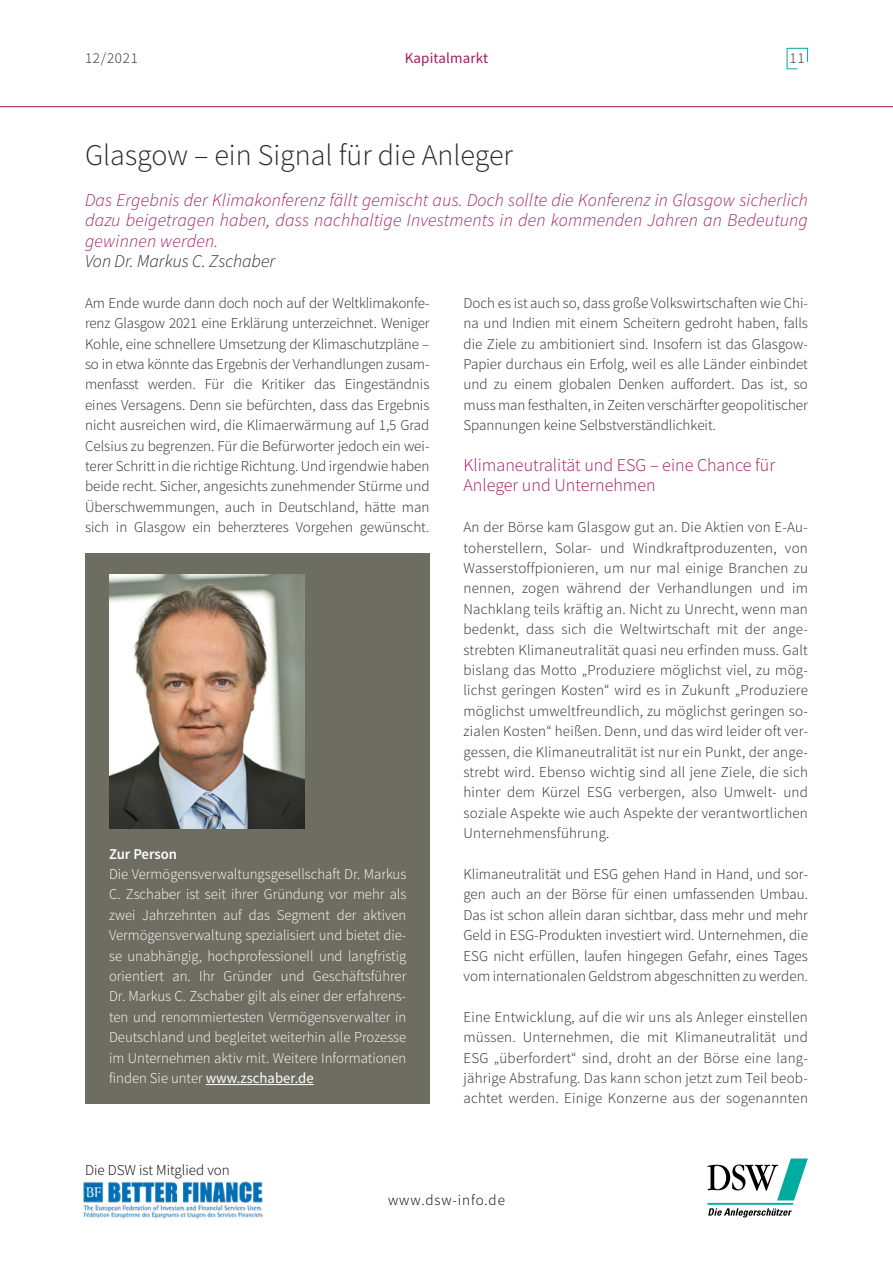
<style>
.page{position:relative;width:893px;height:1263px;background:#fff}
.page>*{position:absolute;margin:0;border:0;box-sizing:border-box;transform-origin:0 0}
.HAUPT{font:300 30px "Source Sans Pro";color:#282827}
.Fließtext_DSW_Newsle{font:italic 300 18px/20.4px "Source Sans Pro";letter-spacing:.01em;color:#a11c5f;text-align:justify}
.Fließtext_DSW_Newsle-2{font:300 18px "Source Sans Pro";color:#a11c5f}
.Fließtext_DSW_Newsle-3{font:italic 300 18px "Source Sans Pro";color:#282827}
.Fließtext_DSW_Newsle-4{font:300 15px/20.4px "Source Sans Pro";color:#282827;text-align:justify}
.Fließtext_DSW_Newsle-5{font:300 15px/20.4px "Source Sans Pro";color:#fff;text-align:justify}
.t1{font:300 15px "Source Sans Pro";color:#000}
.t2{font:300 15px "Source Sans Pro";letter-spacing:.06em;color:#000}
.t3{font:15px "Source Sans Pro";letter-spacing:.01em;color:#a11c5f}
.Fließtext_DSW_Newsle-6{font:600 15px "Source Sans Pro";color:#fff}
.s1{font-weight:400}
</style>
<div class="page">
<svg style="left:786px;top:48px;width:22px;height:22px"></svg>
<hr style="left:0;top:106px;width:893px;height:1px;background:#9d1057">
<svg style="left:707px;top:1158px;width:101px;height:59px"></svg>
<img style="left:83px;top:1182px;width:180px;height:37px">
<div style="left:85px;top:553px;width:344px;height:550px;background:#6e6d62"></div>
<hr style="left:206px;top:1084px;width:108px;height:1px;background:#fff">
<img style="left:109px;top:575px;width:196px;height:253px">
<p class="Fließtext_DSW_Newsle-4" style="left:85px;top:48px;width:54px">12/2021</p>
<p class="t3" style="left:405px;top:48px;width:85px">Kapitalmarkt</p>
<p class="Fließtext_DSW_Newsle-4" style="left:790px;top:48px;width:17px">11</p>
<p class="HAUPT" style="left:85px;top:137px;width:429px">Glasgow – ein Signal für die Anleger</p>
<p class="Fließtext_DSW_Newsle" style="left:85px;top:189px;width:724px">Das Ergebnis der Klimakonferenz fällt gemischt aus. Doch sollte die Konferenz in Glasgow sicherlich dazu beigetragen haben, dass nachhaltige Investments in den kommenden Jahren an Bedeutung gewinnen werden.</p>
<p class="Fließtext_DSW_Newsle-3" style="left:85px;top:250px;width:192px">Von Dr. Markus C. Zschaber</p>
<p class="Fließtext_DSW_Newsle-4" style="left:85px;top:293px;width:346px">Am Ende wurde dann doch noch auf der Weltklimakonfe&shy;renz Glasgow 2021 eine Erklärung unterzeichnet. Weniger Kohle, eine schnellere Umsetzung der Klimaschutzpläne – so in etwa könnte das Ergebnis der Verhandlungen zusam&shy;menfasst werden. Für die Kritiker das Eingeständnis eines Versagens. Denn sie befürchten, dass das Ergebnis nicht ausreichen wird, die Klimaerwärmung auf 1,5 Grad Celsius zu begrenzen. Für die Befürworter jedoch ein wei&shy;terer Schritt in die richtige Richtung. Und irgendwie haben beide recht. Sicher, angesichts zunehmender Stürme und Überschwemmungen, auch in Deutschland, hätte man sich in Glasgow ein beherzteres Vorgehen gewünscht.</p>
<p class="Fließtext_DSW_Newsle-4" style="left:463px;top:293px;width:346px">Doch es ist auch so, dass große Volkswirtschaften wie Chi&shy;na und Indien mit einem Scheitern gedroht haben, falls die Ziele zu ambitioniert sind. Insofern ist das Glasgow-Papier durchaus ein Erfolg, weil es alle Länder einbindet und zu einem globalen Denken auffordert. Das ist, so muss man festhalten, in Zeiten verschärfter geopolitischer Spannungen keine Selbstverständlichkeit.</p>
<p class="Fließtext_DSW_Newsle-2" style="left:463px;top:454px;width:313px">Klimaneutralität und ESG – eine Chance für</p>
<p class="Fließtext_DSW_Newsle-2" style="left:463px;top:474px;width:194px">Anleger und Unternehmen</p>
<p class="Fließtext_DSW_Newsle-4" style="left:463px;top:517px;width:346px">An der Börse kam Glasgow gut an. Die Aktien von E-Au&shy;toherstellern, Solar- und Windkraftproduzenten, von Wasserstoffpionieren, um nur mal einige Branchen zu nennen, zogen während der Verhandlungen und im Nachklang teils kräftig an. Nicht zu Unrecht, wenn man bedenkt, dass sich die Weltwirtschaft mit der ange&shy;strebten Klimaneutralität quasi neu erfinden muss. Galt bislang das Motto „Produziere möglichst viel, zu mög&shy;lichst geringen Kosten“ wird es in Zukunft „Produziere möglichst umweltfreundlich, zu möglichst geringen so&shy;zialen Kosten“ heißen. Denn, und das wird leider oft ver&shy;gessen, die Klimaneutralität ist nur ein Punkt, der ange&shy;strebt wird. Ebenso wichtig sind all jene Ziele, die sich hinter dem Kürzel ESG verbergen, also Umwelt- und soziale Aspekte wie auch Aspekte der verantwortlichen Unternehmensführung.</p>
<p class="Fließtext_DSW_Newsle-4" style="left:463px;top:864px;width:346px">Klimaneutralität und ESG gehen Hand in Hand, und sor&shy;gen auch an der Börse für einen umfassenden Umbau.<br>Das ist schon allein daran sichtbar, dass mehr und mehr Geld in ESG-Produkten investiert wird. Unternehmen, die ESG nicht erfüllen, laufen hingegen Gefahr, eines Tages vom internationalen Geldstrom abgeschnitten zu werden.</p>
<p class="Fließtext_DSW_Newsle-4" style="left:463px;top:1007px;width:346px">Eine Entwicklung, auf die wir uns als Anleger einstellen müssen. Unternehmen, die mit Klimaneutralität und ESG „überfordert“ sind, droht an der Börse eine lang&shy;jährige Abstrafung. Das kann schon jetzt zum Teil beob&shy;achtet werden. Einige Konzerne aus der sogenannten</p>
<p class="Fließtext_DSW_Newsle-6" style="left:109px;top:844px;width:69px">Zur Person</p>
<p class="Fließtext_DSW_Newsle-5" style="left:109px;top:864px;width:299px">Die Vermögensverwaltungsgesellschaft Dr. Markus C. Zschaber ist seit ihrer Gründung vor mehr als zwei Jahrzehnten auf das Segment der aktiven Vermögensverwaltung spezialisiert und bietet die&shy;se unabhängig, hochprofessionell und langfristig orientiert an. Ihr Gründer und Geschäftsführer Dr. Markus C. Zschaber gilt als einer der erfahrens&shy;ten und renommiertesten Vermögensverwalter in Deutschland und begleitet weiterhin alle Prozesse im Unternehmen aktiv mit. Weitere Informationen finden Sie unter <span class="s1">www.zschaber.de</span></p>
<p class="t1" style="left:85px;top:1161px;width:146px">Die DSW ist Mitglied von</p>
<p class="t2" style="left:388px;top:1191px;width:118px">www.dsw-info.de</p>
</div>
